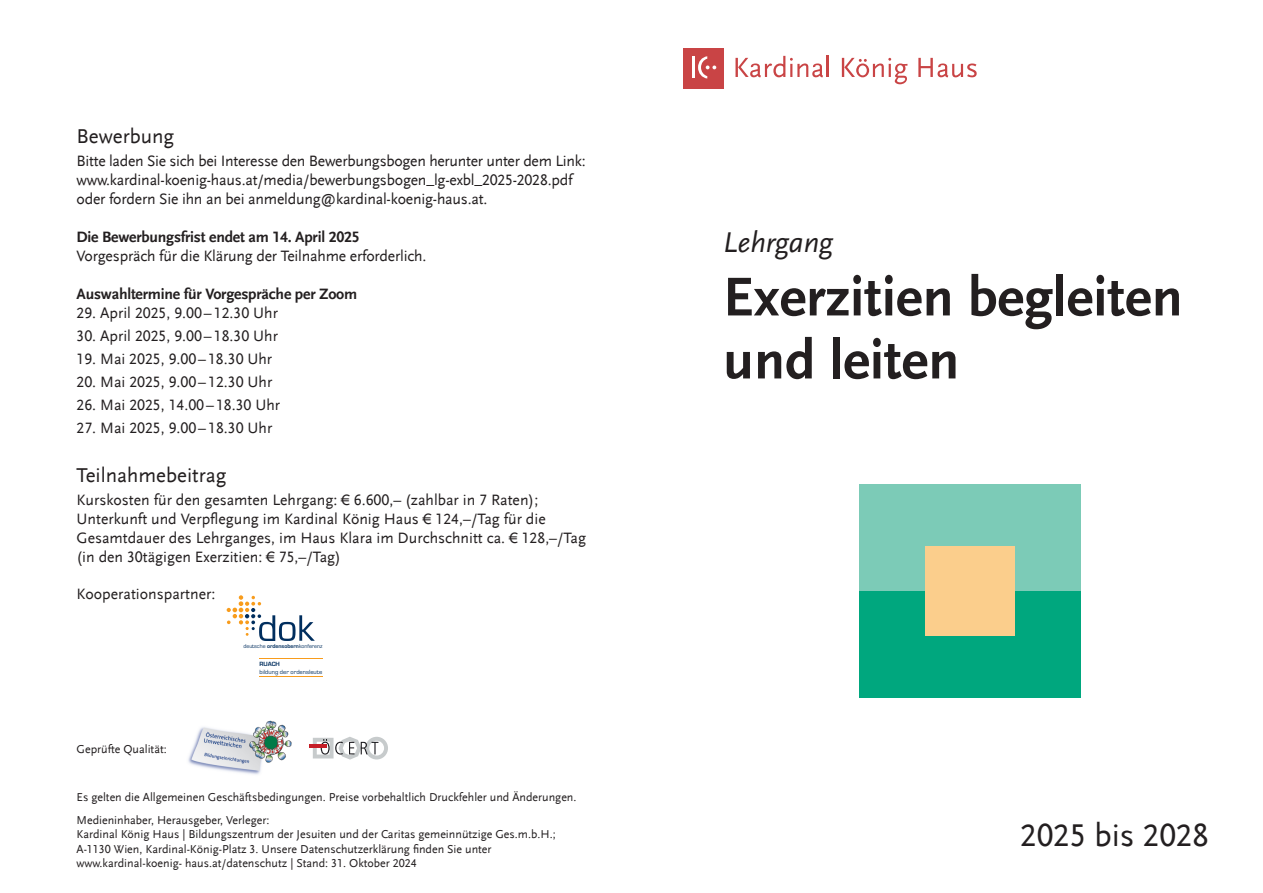
<style>
.page{position:relative;width:1263px;height:893px;background:#fff}
.page>*{position:absolute;margin:0;border:0;box-sizing:border-box;transform-origin:0 0}
.t1{font:700 57px/63px "Scala Sans LF";color:#231f20}
.t2{font:33px "Scala Sans LF";color:#231f20}
.t3{font:italic 30px "Scala Sans";color:#231f20}
.t4{font:21px "Scala Sans LF";color:#231f20}
.t5{font:15.75px/18.9px "Scala Sans LF";color:#231f20}
.t6{font:700 15.75px "Scala Sans LF";letter-spacing:-.015em;color:#231f20}
.t7{font:12px/14.4px "Scala Sans LF";color:#231f20}
.t8{font:12px "Scala Sans";color:#231f20}
.t9{font:6.3px/7.8px "Eurostile T";letter-spacing:.005em;color:#002e5e}
.t10{font:5.85px "Eurostile T";color:#002e5e}
.s1{font-weight:700}
</style>
<div class="page">
<svg style="left:735px;top:56px;width:88px;height:21px"></svg>
<hr style="left:827px;top:56px;width:2px;height:21px;background:#c94445">
<svg style="left:842px;top:58px;width:65px;height:26px"></svg>
<svg style="left:918px;top:58px;width:59px;height:19px"></svg>
<div style="left:683px;top:48px;width:41px;height:40px;background:#c94445"></div>
<hr style="left:692px;top:57px;width:2px;height:21px;background:#fff">
<svg style="left:698px;top:56px;width:18px;height:23px"></svg>
<img style="left:188px;top:720px;width:104px;height:55px">
<svg style="left:309px;top:737px;width:79px;height:23px"></svg>
<div style="left:859px;top:591px;width:222px;height:106px;background:#00a77e"></div>
<div style="left:859px;top:485px;width:222px;height:106px;background:#7ccbb7"></div>
<div style="left:925px;top:546px;width:90px;height:90px;background:#fbce8c"></div>
<svg style="left:227px;top:595px;width:88px;height:46px"></svg>
<hr style="left:259px;top:658px;width:63px;height:1px;background:#f89c1c">
<hr style="left:259px;top:676px;width:63px;height:1px;background:#f89c1c">
<p class="t4" style="left:77px;top:125px;width:99px">Bewerbung</p>
<p class="t5" style="left:77px;top:152px;width:511px">Bitte laden Sie sich bei Interesse den Bewerbungsbogen herunter unter dem Link: www.kardinal-koenig-haus.at/media/bewerbungsbogen_lg-exbl_2025-2028.pdf oder fordern Sie ihn an bei anmeldung@kardinal-koenig-haus.at.</p>
<p class="t5" style="left:77px;top:228px;width:351px"><span class="s1">Die Bewerbungsfrist endet am 14. April 2025<br></span>Vorgespräch für die Klärung der Teilnahme erforderlich.</p>
<p class="t6" style="left:77px;top:285px;width:282px">Auswahltermine für Vorgespräche per Zoom</p>
<p class="t5" style="left:77px;top:303px;width:203px">29. April 2025, 9.00 –12.30 Uhr</p>
<p class="t5" style="left:77px;top:326px;width:203px">30. April 2025, 9.00 –18.30 Uhr</p>
<p class="t5" style="left:77px;top:350px;width:197px">19. Mai 2025, 9.00–18.30 Uhr</p>
<p class="t5" style="left:77px;top:373px;width:197px">20. Mai 2025, 9.00– 12.30 Uhr</p>
<p class="t5" style="left:77px;top:396px;width:205px">26. Mai 2025, 14.00–18.30 Uhr</p>
<p class="t5" style="left:77px;top:419px;width:197px">27. Mai 2025, 9.00– 18.30 Uhr</p>
<p class="t4" style="left:77px;top:463px;width:151px">Teilnahmebeitrag</p>
<p class="t5" style="left:77px;top:491px;width:463px">Kurskosten für den gesamten Lehrgang: € 6.600,– (zahlbar in 7 Raten);</p>
<p class="t5" style="left:77px;top:509px;width:511px">Unterkunft und Verpflegung im Kardinal König Haus € 124,–/Tag für die<br>Gesamtdauer des Lehrganges, im Haus Klara im Durchschnitt ca. € 128,–/Tag (in den 30tägigen Exerzitien: € 75,–/Tag)</p>
<p class="t5" style="left:77px;top:585px;width:140px">Kooperationspartner:</p>
<p class="t7" style="left:77px;top:742px;width:92px">Geprüfte Qualität:</p>
<p class="t10" style="left:243px;top:643px;width:81px">deutsche <span class="s1">ordensobern</span>konferenz</p>
<p class="t9" style="left:260px;top:660px;width:64px"><span class="s1">RUACH<br></span>bildung der ordensleute</p>
<p class="t8" style="left:77px;top:790px;width:501px">Es gelten die Allgemeinen Geschäftsbedingungen. Preise vorbehaltlich Druckfehler und Änderungen.</p>
<p class="t8" style="left:77px;top:813px;width:194px">Medieninhaber, Herausgeber, Verleger:</p>
<p class="t7" style="left:77px;top:827px;width:481px">Kardinal König Haus | Bildungszentrum der Jesuiten und der Caritas gemeinnützige Ges.m.b.H.;<br>A-1130 Wien, Kardinal-König-Platz 3. Unsere Datenschutzerklärung finden Sie unter www.kardinal-koenig- haus.at/datenschutz | Stand: 31. Oktober 2024</p>
<p class="t3" style="left:723px;top:226px;width:111px">Lehrgang</p>
<p class="t1" style="left:723px;top:267px;width:461px">Exerzitien begleiten und leiten</p>
<p class="t2" style="left:1020px;top:817px;width:190px">2025 bis 2028</p>
</div>
